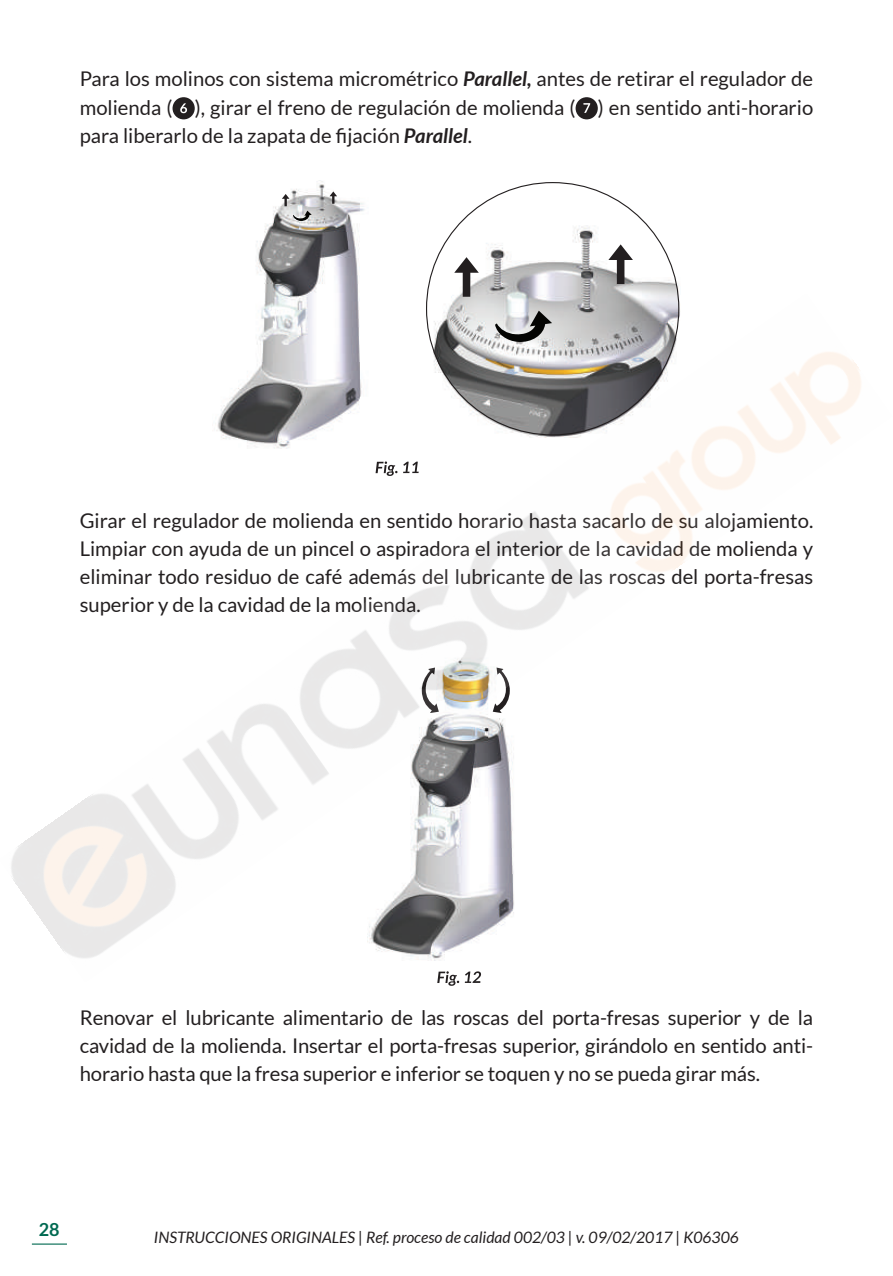
<style>
.page{position:relative;width:893px;height:1276px;background:#fff}
.page>*{position:absolute;margin:0;border:0;box-sizing:border-box;transform-origin:0 0}
.t1{font:20.25px/28.1px "Lato";color:#231f20;text-align:justify}
.t2{font:700 18px "Lato";color:#006951}
.t3{font:italic 15.75px "Lato";color:#231f20}
.s1{font-weight:700;font-style:italic}
</style>
<div class="page">
<hr style="left:32px;top:1243px;width:35px;height:1px;background:#006951">
<div style="left:173px;top:97px;width:22px;height:22px;background:#231f20;border-radius:50%"></div>
<svg style="left:180px;top:103px;width:7px;height:10px"></svg>
<div style="left:576px;top:97px;width:22px;height:22px;background:#231f20;border-radius:50%"></div>
<svg style="left:583px;top:103px;width:7px;height:10px"></svg>
<img style="left:427px;top:182px;width:252px;height:112px">
<img style="left:257px;top:180px;width:108px;height:114px">
<svg style="left:608px;top:244px;width:25px;height:40px"></svg>
<svg style="left:454px;top:257px;width:25px;height:37px"></svg>
<svg style="left:329px;top:191px;width:8px;height:13px"></svg>
<svg style="left:282px;top:194px;width:30px;height:27px"></svg>
<svg style="left:437px;top:981px;width:22px;height:4px"></svg>
<svg style="left:465px;top:981px;width:16px;height:2px"></svg>
<img style="left:11px;top:294px;width:850px;height:687px">
<p class="t1" style="left:80px;top:65px;width:735px">Para los molinos con sistema micrométrico <span class="s1">Parallel,</span> antes de retirar el regulador de molienda ( ), girar el freno de regulación de molienda ( ) en sentido anti-horario para liberarlo de la zapata de fijación <span class="s1">Parallel</span>.</p>
<p class="t1" style="left:80px;top:506px;width:735px">Girar el regulador de molienda en sentido horario hasta sacarlo de su alojamiento.<br>Limpiar con ayuda de un pincel o aspiradora el interior de la cavidad de molienda y eliminar todo residuo de café además del lubricante de las roscas del porta-fresas superior y de la cavidad de la molienda.</p>
<p class="t1" style="left:80px;top:1003px;width:735px">Renovar el lubricante alimentario de las roscas del porta-fresas superior y de la cavidad de la molienda. Insertar el porta-fresas superior, girándolo en sentido anti&shy;horario hasta que la fresa superior e inferior se toquen y no se pueda girar más.</p>
<p class="t2" style="left:39px;top:1219px;width:22px">28</p>
<p class="t3" style="left:154px;top:1229px;width:587px">INSTRUCCIONES ORIGINALES | Ref. proceso de calidad 002/03 | v. 09/02/2017 | K06306</p>
</div>
